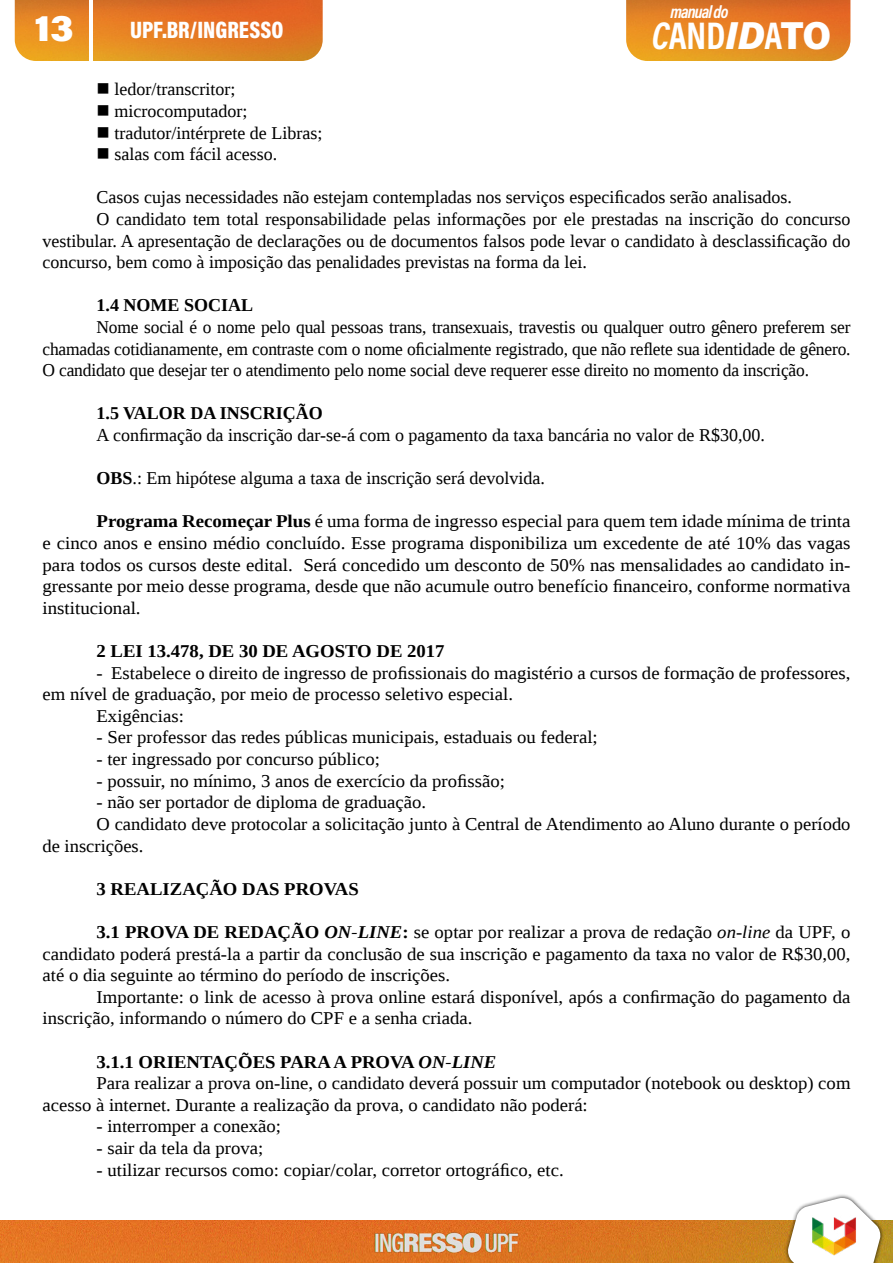
<style>
.page{position:relative;width:893px;height:1263px;background:#fff}
.page>*{position:absolute;margin:0;border:0;box-sizing:border-box;transform-origin:0 0}
.t1{font:39px "Acumin Variable Concept";letter-spacing:-.005em;color:#fff;scale:.95 1}
.t2{font:37.5px "Acumin Variable Concept";color:#fff;scale:1.05 1}
.t3{font:24px "Acumin Variable Concept";color:#fff;scale:.95 1}
.t4{font:18px/21.6px "Liberation Serif";color:#000;text-align:justify}
.t5{font:18px/21.6px "Liberation Serif";color:#000;text-align:justify;scale:1.04 1}
.t6{font:18px/21.6px "Liberation Serif";color:#000;text-align:justify;scale:1.05 1}
.t7{font:700 18px "Liberation Serif";color:#000;scale:1.04 1}
.t8{font:700 18px "Liberation Serif";color:#000}
.t9{font:18px "Acumin Variable Concept";letter-spacing:-.05em;color:#fff;scale:.95 1}
.s1{font-weight:700}
.s2{font-weight:700;font-style:italic}
.s3{font-style:italic}
</style>
<div class="page">
<img style="left:0;top:1220px;width:893px;height:43px">
<img style="left:15px;top:0;width:308px;height:61px">
<img style="left:626px;top:0;width:224px;height:61px">
<div style="left:784px;top:1194px;width:100px;height:69px;background:#000;opacity:.75"></div>
<svg style="left:787px;top:1197px;width:94px;height:66px"></svg>
<hr style="left:89px;top:0;width:3px;height:61px;background:#fff">
<img style="left:806px;top:1208px;width:56px;height:55px">
<img style="left:372px;top:1228px;width:149px;height:28px">
<h2 class="t2" style="left:35px;top:2px;width:39px">13</h2>
<h3 class="t3" style="left:130px;top:13px;width:163px">UPF.BR/INGRESSO</h3>
<p class="t9" style="left:670px;top:-1px;width:62px">manual do</p>
<h1 class="t1" style="left:652px;top:8px;width:190px">CANDIDATO</h1>
<p class="t4" style="left:97px;top:78px;width:140px">■ ledor/transcritor;</p>
<p class="t4" style="left:97px;top:100px;width:152px">■ microcomputador;</p>
<p class="t4" style="left:97px;top:122px;width:227px">■ tradutor/intérprete de Libras;</p>
<p class="t4" style="left:97px;top:143px;width:182px">■ salas com fácil acesso.</p>
<p class="t4" style="left:97px;top:186px;width:697px">Casos cujas necessidades não estejam contempladas nos serviços especificados serão analisados.</p>
<p class="t4" style="left:97px;top:208px;width:755px">O candidato tem total responsabilidade pelas informações por ele prestadas na inscrição do concurso</p>
<p class="t4" style="left:43px;top:230px;width:809px">vestibular. A apresentação de declarações ou de documentos falsos pode levar o candidato à desclassificação do</p>
<p class="t4" style="left:43px;top:251px;width:546px">concurso, bem como à imposição das penalidades previstas na forma da lei.</p>
<p class="t8" style="left:97px;top:293px;width:158px">1.4 NOME SOCIAL</p>
<p class="t4" style="left:43px;top:316px;width:810px;text-indent:54px">Nome social é o nome pelo qual pessoas trans, transexuais, travestis ou qualquer outro gênero preferem ser chamadas cotidianamente, em contraste com o nome oficialmente registrado, que não reflete sua identidade de gênero.<br>O candidato que desejar ter o atendimento pelo nome social deve requerer esse direito no momento da inscrição.</p>
<p class="t8" style="left:97px;top:401px;width:228px">1.5 VALOR DA INSCRIÇÃO</p>
<p class="t4" style="left:97px;top:424px;width:670px">A confirmação da inscrição dar-se-á com o pagamento da taxa bancária no valor de R$30,00.</p>
<p class="t4" style="left:97px;top:467px;width:450px"><span class="s1">OBS</span>.: Em hipótese alguma a taxa de inscrição será devolvida.</p>
<p class="t6" style="left:43px;top:510px;width:771px;text-indent:54px"><span class="s1">Programa Recomeçar Plus</span> é uma forma de ingresso especial para quem tem idade mínima de trinta e cinco anos e ensino médio concluído. Esse programa disponibiliza um excedente de até 10% das vagas para todos os cursos deste edital. Será concedido um desconto de 50% nas mensalidades ao candidato in&shy;gressante por meio desse programa, desde que não acumule outro benefício financeiro, conforme normativa institucional.</p>
<p class="t7" style="left:97px;top:639px;width:336px">2 LEI 13.478, DE 30 DE AGOSTO DE 2017</p>
<p class="t5" style="left:97px;top:662px;width:726px">- Estabelece o direito de ingresso de profissionais do magistério a cursos de formação de professores,</p>
<p class="t5" style="left:43px;top:683px;width:454px">em nível de graduação, por meio de processo seletivo especial.</p>
<p class="t5" style="left:97px;top:705px;width:85px">Exigências:</p>
<p class="t5" style="left:97px;top:726px;width:483px">- Ser professor das redes públicas municipais, estaduais ou federal;</p>
<p class="t5" style="left:97px;top:748px;width:274px">- ter ingressado por concurso público;</p>
<p class="t5" style="left:97px;top:770px;width:394px">- possuir, no mínimo, 3 anos de exercício da profissão;</p>
<p class="t5" style="left:97px;top:791px;width:318px">- não ser portador de diploma de graduação.</p>
<p class="t4" style="left:97px;top:813px;width:755px">O candidato deve protocolar a solicitação junto à Central de Atendimento ao Aluno durante o período</p>
<p class="t4" style="left:43px;top:834px;width:102px">de inscrições.</p>
<p class="t7" style="left:97px;top:876px;width:254px">3 REALIZAÇÃO DAS PROVAS</p>
<p class="t5" style="left:43px;top:921px;width:778px;text-indent:54px"><span class="s1">3.1 PROVA DE REDAÇÃO</span> <span class="s2">ON-LINE</span><span class="s1">:</span> se optar por realizar a prova de redação <span class="s3">on-line</span> da UPF, o candidato poderá prestá-la a partir da conclusão de sua inscrição e pagamento da taxa no valor de R$30,00, até o dia seguinte ao término do período de inscrições.</p>
<p class="t5" style="left:43px;top:986px;width:778px;text-indent:54px">Importante: o link de acesso à prova online estará disponível, após a confirmação do pagamento da inscrição, informando o número do CPF e a senha criada.</p>
<p class="t7" style="left:97px;top:1049px;width:386px">3.1.1 ORIENTAÇÕES PARA A PROVA <span class="s3">ON-LINE</span></p>
<p class="t5" style="left:97px;top:1072px;width:726px">Para realizar a prova on-line, o candidato deverá possuir um computador (notebook ou desktop) com</p>
<p class="t5" style="left:43px;top:1094px;width:526px">acesso à internet. Durante a realização da prova, o candidato não poderá:</p>
<p class="t5" style="left:97px;top:1115px;width:179px">- interromper a conexão;</p>
<p class="t5" style="left:97px;top:1137px;width:162px">- sair da tela da prova;</p>
<p class="t5" style="left:97px;top:1158px;width:451px">- utilizar recursos como: copiar/colar, corretor ortográfico, etc.</p>
</div>
